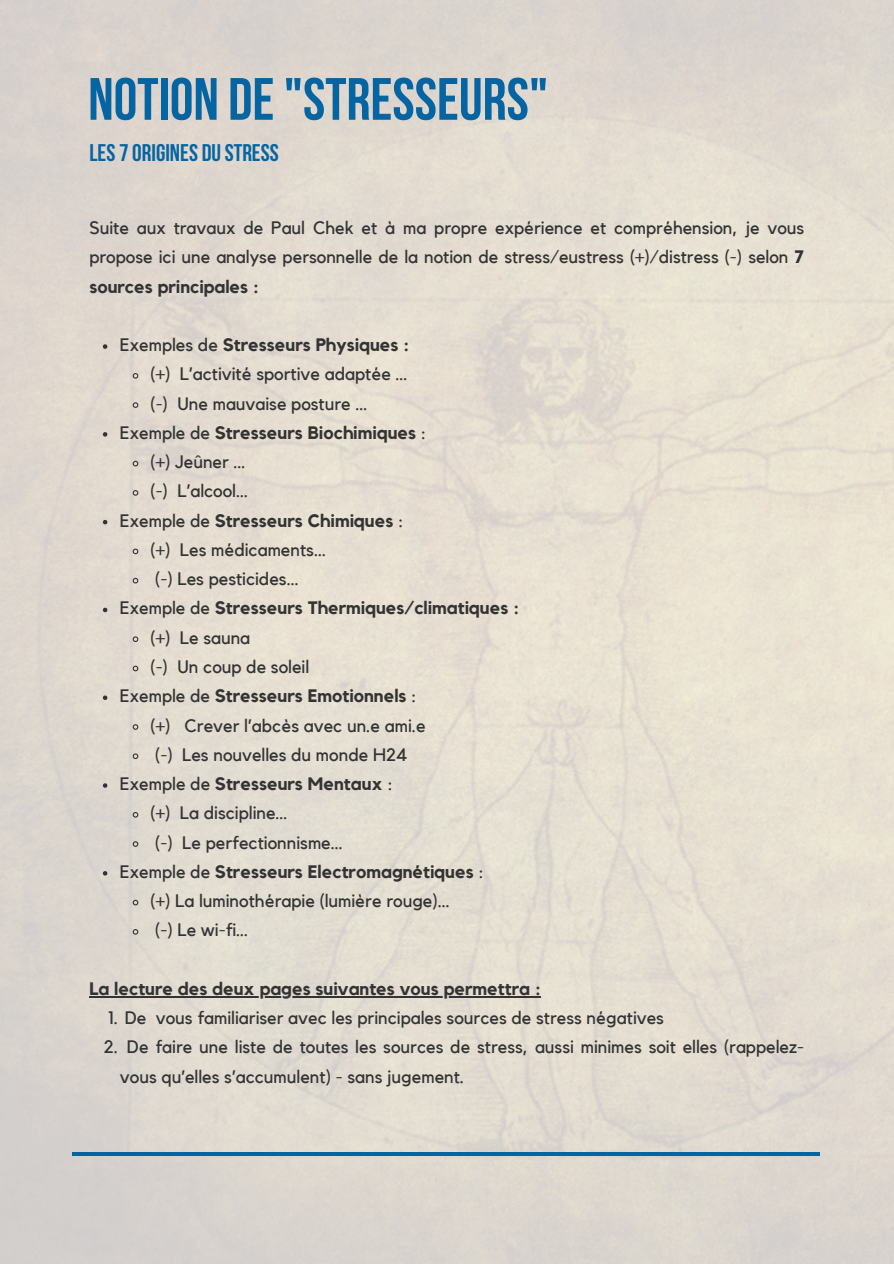
<style>
.page{position:relative;width:894px;height:1264px;background:#fff}
.page>*{position:absolute;margin:0;border:0;box-sizing:border-box;transform-origin:0 0}
.t1{font:700 59.55px "Bebas Neue";color:#0565a2}
.t2{font:700 24px "Bebas Neue";color:#0565a2}
.t3{font:18px/29.2px "Kollektif";color:#333;text-align:justify}
.t4{font:700 18px "Kollektif";color:#333}
.s1{font-weight:700}
.s2{font-weight:400}
</style>
<div class="page">
<img style="left:0;top:0;width:893px;height:1263px">
<hr style="left:72px;top:1152px;width:747px;height:3px;background:#0565a2">
<svg style="left:103px;top:344px;width:4px;height:5px"></svg>
<svg style="left:132px;top:372px;width:7px;height:7px"></svg>
<svg style="left:132px;top:401px;width:7px;height:8px"></svg>
<svg style="left:103px;top:432px;width:4px;height:4px"></svg>
<svg style="left:132px;top:460px;width:7px;height:7px"></svg>
<svg style="left:132px;top:489px;width:7px;height:7px"></svg>
<svg style="left:103px;top:520px;width:4px;height:4px"></svg>
<svg style="left:132px;top:547px;width:7px;height:8px"></svg>
<svg style="left:132px;top:577px;width:7px;height:7px"></svg>
<svg style="left:103px;top:607px;width:4px;height:5px"></svg>
<svg style="left:132px;top:635px;width:7px;height:8px"></svg>
<svg style="left:132px;top:664px;width:7px;height:8px"></svg>
<svg style="left:103px;top:695px;width:4px;height:5px"></svg>
<svg style="left:132px;top:723px;width:7px;height:7px"></svg>
<svg style="left:132px;top:752px;width:7px;height:8px"></svg>
<svg style="left:103px;top:783px;width:4px;height:4px"></svg>
<svg style="left:132px;top:811px;width:7px;height:7px"></svg>
<svg style="left:132px;top:840px;width:7px;height:7px"></svg>
<svg style="left:103px;top:871px;width:4px;height:4px"></svg>
<svg style="left:132px;top:898px;width:7px;height:8px"></svg>
<svg style="left:132px;top:928px;width:7px;height:7px"></svg>
<hr style="left:89px;top:996px;width:451px;height:1px;background:#333">
<p class="t1" style="left:88px;top:75px;width:461px">NOTION DE"STRESSEURS"</p>
<p class="t2" style="left:89px;top:143px;width:191px">LES7ORIGINES DUSTRESS</p>
<h1 class="t3" style="left:89px;top:214px;width:716px">Suite aux travaux de Paul Chek et à ma propre expérience et compréhension, je vous propose ici une analyse personnelle de la notion de stress/eustress (+)/distress (-) selon <span class="s1">7 sources principales :</span></h1>
<h2 class="t4" style="left:120px;top:336px;width:290px"><span class="s2">Exemples de</span> Stresseurs Physiques :</h2>
<p class="t3" style="left:150px;top:360px;width:258px">(+) L’activité sportive adaptée …</p>
<p class="t3" style="left:150px;top:389px;width:218px">(-) Une mauvaise posture …</p>
<p class="t4" style="left:120px;top:424px;width:308px"><span class="s2">Exemple de</span> Stresseurs Biochimiques <span class="s2">:</span></p>
<p class="t3" style="left:150px;top:448px;width:96px">(+) Jeûner …</p>
<p class="t3" style="left:150px;top:477px;width:99px">(-) L’alcool…</p>
<p class="t4" style="left:120px;top:512px;width:285px"><span class="s2">Exemple de</span> Stresseurs Chimiques <span class="s2">:</span></p>
<p class="t3" style="left:150px;top:535px;width:176px">(+) Les médicaments…</p>
<p class="t3" style="left:155px;top:565px;width:144px">(-) Les pesticides…</p>
<p class="t4" style="left:120px;top:600px;width:400px"><span class="s2">Exemple de</span> Stresseurs Thermiques/climatiques :</p>
<p class="t3" style="left:150px;top:623px;width:101px">(+) Le sauna</p>
<p class="t3" style="left:150px;top:652px;width:160px">(-) Un coup de soleil</p>
<p class="t4" style="left:120px;top:687px;width:298px"><span class="s2">Exemple de</span> Stresseurs Emotionnels <span class="s2">:</span></p>
<p class="t3" style="left:150px;top:711px;width:276px">(+) Crever l’abcès avec un.e ami.e</p>
<p class="t3" style="left:155px;top:740px;width:253px">(-) Les nouvelles du monde H24</p>
<p class="t4" style="left:120px;top:775px;width:274px"><span class="s2">Exemple de</span> Stresseurs Mentaux <span class="s2">:</span></p>
<p class="t3" style="left:150px;top:799px;width:138px">(+) La discipline…</p>
<p class="t3" style="left:155px;top:828px;width:188px">(-) Le perfectionnisme…</p>
<p class="t4" style="left:120px;top:863px;width:365px"><span class="s2">Exemple de</span> Stresseurs Electromagnétiques <span class="s2">:</span></p>
<p class="t3" style="left:150px;top:886px;width:300px">(+) La luminothérapie (lumière rouge)…</p>
<p class="t3" style="left:155px;top:916px;width:94px">(-) Le wi-fi…</p>
<p class="t4" style="left:89px;top:980px;width:452px">La lecture des deux pages suivantes vous permettra :</p>
<p class="t3" style="left:108px;top:1003px;width:557px">1. De vous familiariser avec les principales sources de stress négatives</p>
<h3 class="t3" style="left:120px;top:1033px;width:685px;text-indent:7px">De faire une liste de toutes les sources de stress, aussi minimes soit elles (rappelez&shy;vous qu’elles s’accumulent) - sans jugement.</h3>
<p class="t3" style="left:104px;top:1033px;width:16px">2.</p>
</div>
